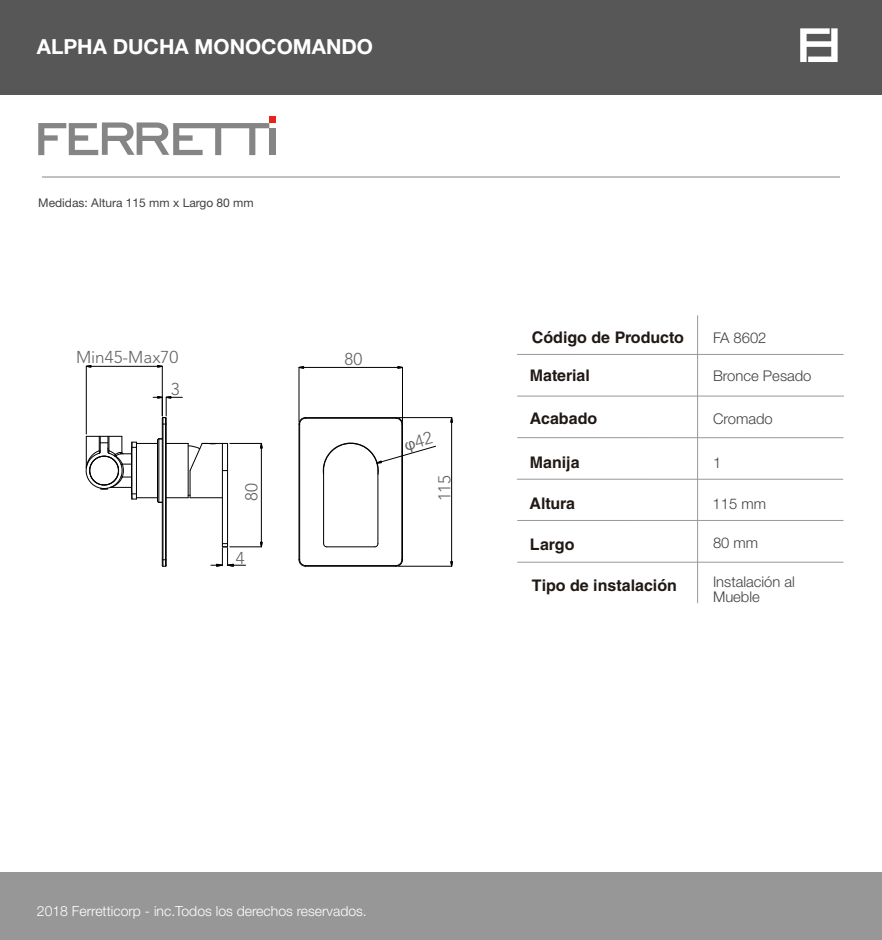
<style>
.page{position:relative;width:882px;height:940px;background:#fff}
.page>*{position:absolute;margin:0;border:0;box-sizing:border-box;transform-origin:0 0}
.t1{font:700 20.8px "Helvetica Neue LT Std";color:#fff}
.t2{font:300 17.08px "Avenir LT Std";color:#636362}
.t3{font:700 16px "Helvetica LT Std";color:#201814}
.t4{font:300 14.8px/15.2px "Helvetica Neue LT Std";color:#414242}
.t5{font:300 14px "Helvetica Neue LT Std";color:#fff}
.t6{font:12px "Helvetica Neue LT Std";color:#414242}
</style>
<div class="page">
<div style="left:0;top:0;width:881px;height:95px;background:#585757"></div>
<svg style="left:800px;top:28px;width:37px;height:34px"></svg>
<div style="left:269px;top:128px;width:6px;height:27px;background:#858585"></div>
<svg style="left:38px;top:122px;width:231px;height:33px"></svg>
<div style="left:269px;top:116px;width:6px;height:7px;background:#e72419"></div>
<hr style="left:42px;top:176px;width:797px;height:2px;background:#989899">
<div style="left:0;top:872px;width:881px;height:68px;background:#979797"></div>
<hr style="left:517px;top:354px;width:326px;height:1px;background:#989899">
<hr style="left:517px;top:396px;width:326px;height:1px;background:#989899">
<hr style="left:517px;top:437px;width:326px;height:1px;background:#989899">
<hr style="left:517px;top:520px;width:326px;height:1px;background:#989899">
<hr style="left:697px;top:315px;width:1px;height:288px;background:#989899">
<hr style="left:516px;top:479px;width:326px;height:1px;background:#989899">
<hr style="left:517px;top:562px;width:326px;height:1px;background:#989899">
<hr style="left:162px;top:418px;width:1px;height:148px;background:#000">
<hr style="left:163px;top:418px;width:1px;height:148px;background:#000">
<hr style="left:165px;top:418px;width:1px;height:148px;background:#000">
<hr style="left:166px;top:418px;width:1px;height:148px;background:#000">
<hr style="left:222px;top:443px;width:1px;height:104px;background:#000">
<hr style="left:227px;top:443px;width:1px;height:104px;background:#000">
<hr style="left:305px;top:566px;width:91px;height:1px;background:#000">
<hr style="left:305px;top:565px;width:91px;height:1px;background:#000">
<hr style="left:327px;top:547px;width:47px;height:1px;background:#000">
<hr style="left:299px;top:424px;width:1px;height:136px;background:#000">
<hr style="left:323px;top:471px;width:1px;height:73px;background:#000">
<hr style="left:377px;top:471px;width:1px;height:73px;background:#000">
<hr style="left:401px;top:424px;width:1px;height:136px;background:#000">
<hr style="left:402px;top:424px;width:1px;height:136px;background:#000">
<hr style="left:305px;top:418px;width:91px;height:1px;background:#000">
<hr style="left:305px;top:417px;width:91px;height:1px;background:#000">
<svg style="left:162px;top:560px;width:4px;height:7px"></svg>
<svg style="left:298px;top:559px;width:8px;height:8px"></svg>
<svg style="left:298px;top:417px;width:8px;height:8px"></svg>
<svg style="left:395px;top:559px;width:8px;height:8px"></svg>
<svg style="left:395px;top:417px;width:8px;height:8px"></svg>
<svg style="left:85px;top:436px;width:142px;height:67px"></svg>
<hr style="left:86px;top:366px;width:1px;height:68px;background:#000">
<hr style="left:162px;top:366px;width:1px;height:50px;background:#000">
<hr style="left:91px;top:366px;width:67px;height:1px;background:#000">
<svg style="left:153px;top:396px;width:29px;height:29px"></svg>
<hr style="left:299px;top:367px;width:1px;height:55px;background:#000">
<hr style="left:402px;top:367px;width:1px;height:55px;background:#000">
<hr style="left:303px;top:367px;width:95px;height:1px;background:#000">
<svg style="left:298px;top:366px;width:6px;height:3px"></svg>
<svg style="left:397px;top:366px;width:6px;height:3px"></svg>
<hr style="left:398px;top:417px;width:53px;height:1px;background:#000">
<hr style="left:398px;top:566px;width:53px;height:1px;background:#000">
<hr style="left:451px;top:422px;width:1px;height:140px;background:#000">
<hr style="left:230px;top:443px;width:31px;height:1px;background:#000">
<hr style="left:230px;top:547px;width:31px;height:1px;background:#000">
<hr style="left:261px;top:448px;width:1px;height:94px;background:#000">
<svg style="left:260px;top:542px;width:2px;height:6px"></svg>
<svg style="left:211px;top:543px;width:34px;height:24px"></svg>
<svg style="left:322px;top:431px;width:114px;height:44px"></svg>
<h1 class="t1" style="left:37px;top:33px;width:338px">ALPHA DUCHA MONOCOMANDO</h1>
<p class="t6" style="left:38px;top:196px;width:217px">Medidas: Altura 115 mm x Largo 80 mm</p>
<p class="t2" style="left:76px;top:347px;width:104px">Min45-Max70</p>
<p class="t2" style="left:171px;top:379px;width:10px">3</p>
<p class="t2" style="left:241px;top:501px;width:19px;rotate:-90deg">80</p>
<p class="t2" style="left:236px;top:548px;width:10px">4</p>
<p class="t2" style="left:344px;top:349px;width:19px">80</p>
<p class="t2" style="left:434px;top:501px;width:28px;rotate:-90deg">115</p>
<p class="t3" style="left:531px;top:328px;width:153px">Código de Producto</p>
<p class="t4" style="left:712px;top:330px;width:55px">FA 8602</p>
<p class="t3" style="left:529px;top:366px;width:61px">Material</p>
<p class="t4" style="left:712px;top:368px;width:100px">Bronce Pesado</p>
<p class="t3" style="left:529px;top:409px;width:69px">Acabado</p>
<p class="t4" style="left:712px;top:411px;width:61px">Cromado</p>
<p class="t3" style="left:529px;top:453px;width:51px">Manija</p>
<p class="t4" style="left:712px;top:455px;width:10px">1</p>
<p class="t3" style="left:529px;top:494px;width:47px">Altura</p>
<p class="t4" style="left:712px;top:496px;width:55px">115 mm</p>
<p class="t3" style="left:529px;top:535px;width:46px">Largo</p>
<p class="t4" style="left:712px;top:535px;width:47px">80 mm</p>
<p class="t3" style="left:531px;top:576px;width:146px">Tipo de instalación</p>
<p class="t4" style="left:712px;top:574px;width:83px">Instalación al<br>Mueble</p>
<p class="t5" style="left:37px;top:903px;width:331px">2018 Ferretticorp - inc.Todos los derechos reservados.</p>
</div>
